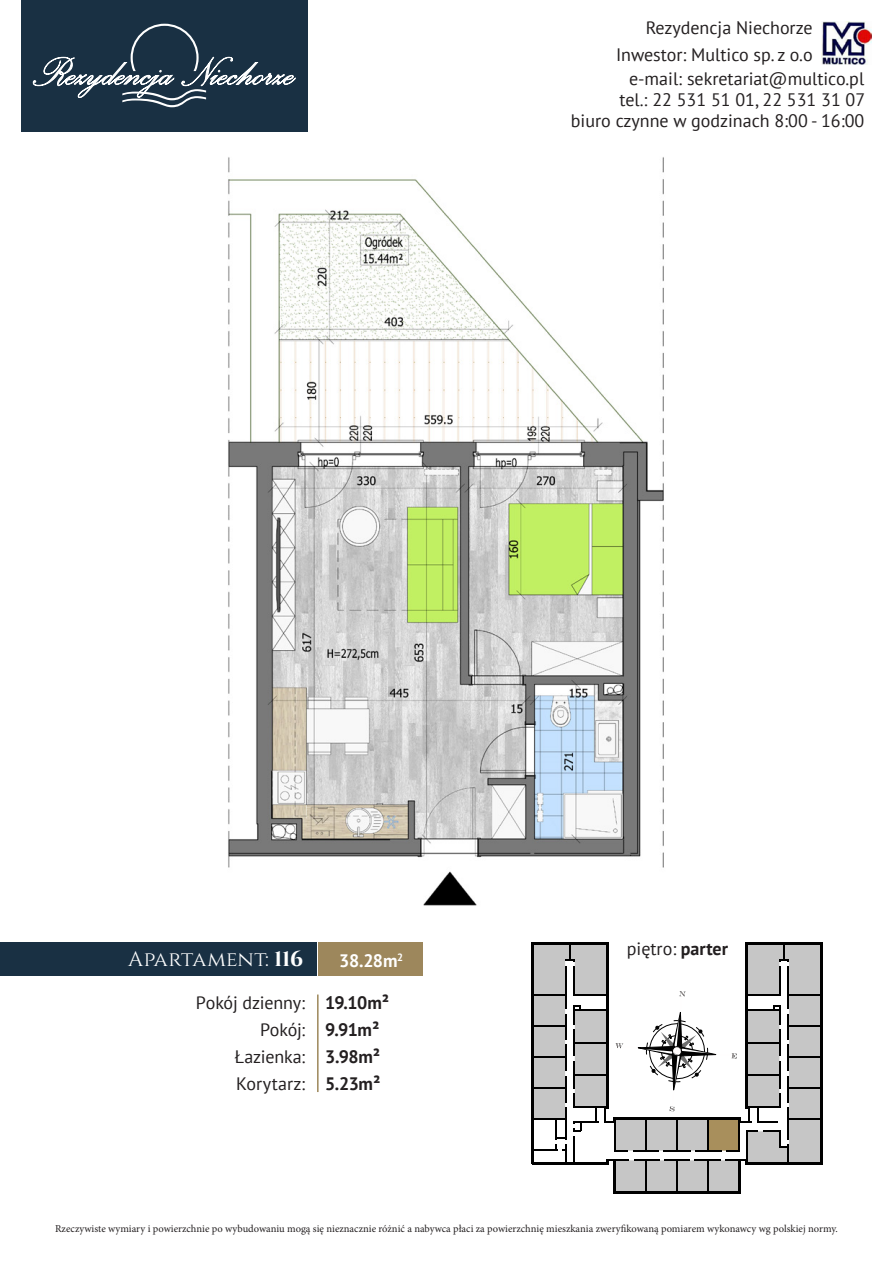
<style>
.page{position:relative;width:893px;height:1263px;background:#fff}
.page>*{position:absolute;margin:0;border:0;box-sizing:border-box;transform-origin:0 0}
.t1{font:21px "Cinzel";letter-spacing:.02em;color:#fff}
.t2{font:18px/27px "PT Sans";color:#231f20;text-align:right}
.t3{font:700 18px/27px "PT Sans";letter-spacing:-.02em;color:#231f20}
.t4{font:700 18px "PT Sans";color:#fff}
.t5{font:10.5px "Minion Pro";color:#231f20}
.s1{font-weight:700}
</style>
<div class="page">
<img style="left:821px;top:21px;width:51px;height:44px">
<div style="left:21px;top:0;width:287px;height:132px;background:#193043"></div>
<svg style="left:33px;top:24px;width:263px;height:83px"></svg>
<div style="left:319px;top:942px;width:104px;height:34px;background:#9d875c"></div>
<div style="left:0;top:942px;width:317px;height:34px;background:#193043"></div>
<hr style="left:317px;top:994px;width:2px;height:98px;background:#9d875a">
<hr style="left:531px;top:942px;width:3px;height:221px;background:#000">
<hr style="left:531px;top:1162px;width:76px;height:2px;background:#000">
<svg style="left:533px;top:942px;width:290px;height:252px"></svg>
<img style="left:228px;top:157px;width:436px;height:749px">
<p class="t2" style="left:616px;top:14px;width:198px">Rezydencja Niechorze<br>Inwestor: Multico sp. z o.o</p>
<p class="t2" style="left:571px;top:67px;width:296px;line-height:21px">e-mail: sekretariat@multico.pl<br>tel.: 22 531 51 01, 22 531 31 07<br>biuro czynne w godzinach 8:00 - 16:00</p>
<p class="t1" style="left:128px;top:947px;width:177px">Apartament: <span class="s1">116</span></p>
<p class="t2" style="left:196px;top:988px;width:111px">Pokój dzienny:<br>Pokój:<br>Łazienka:<br>Korytarz:</p>
<p class="t3" style="left:325px;top:989px;width:66px">19.10m²<br>9.91m²<br>3.98m²<br>5.23m²</p>
<p class="t4" style="left:339px;top:948px;width:65px">38.28m<sup>2</sup></p>
<p class="t2" style="left:627px;top:934px;width:103px">piętro: <span class="s1">parter</span></p>
<p class="t5" style="left:55px;top:1222px;width:784px">Rzeczywiste wymiary i powierzchnie po wybudowaniu mogą się nieznacznie różnić a nabywca płaci za powierzchnię mieszkania zweryfikowaną pomiarem wykonawcy wg polskiej normy.</p>
</div>
